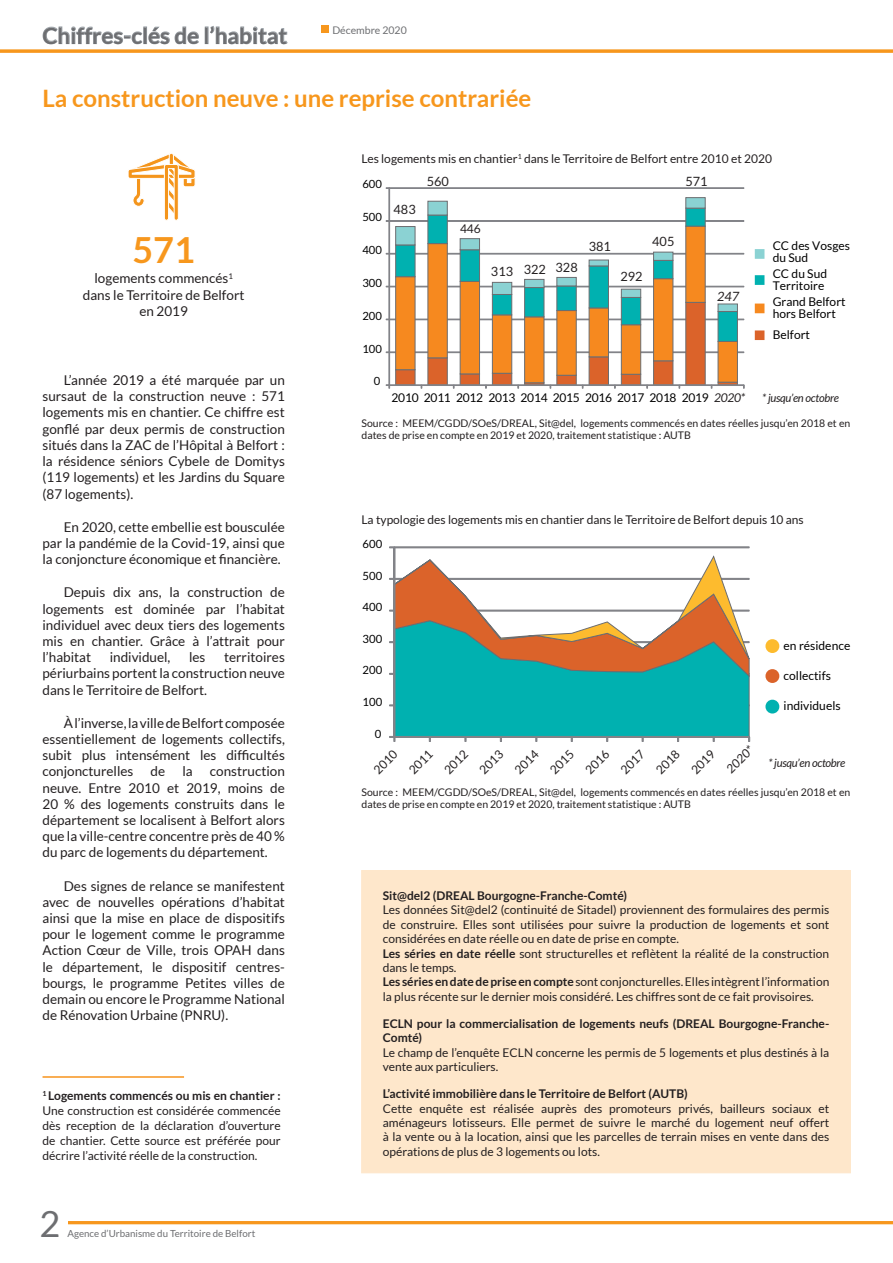
<style>
.page{position:relative;width:893px;height:1263px;background:#fff}
.page>*{position:absolute;margin:0;border:0;box-sizing:border-box;transform-origin:0 0}
.t1{font:700 36px "Lato";color:#f7971d}
.t2{font:36px "Lato";color:#6d6e71}
.t3{font:700 24px "Lato";color:#f7971d}
.t4{font:700 22.5px "Lato";color:#6d6e71}
.t5{font:13.5px/16.2px "Lato";color:#231f20;text-align:justify}
.t6{font:12.75px "Lato";color:#231f20}
.t7{font:italic 12.75px "Lato";color:#231f20}
.t8{font:12px/14.4px "Lato";color:#231f20}
.t9{font:700 12px/14.4px "Lato";color:#231f20}
.t10{font:12px/12px "Lato";color:#000}
.t11{font:12px "Lato";letter-spacing:-.025em;color:#000}
.t12{font:italic 12px "Lato";color:#231f20}
.t13{font:11.25px "Lato";letter-spacing:.005em;color:#000}
.t14{font:italic 11.25px "Lato";letter-spacing:-.025em;color:#231f20}
.t15{font:10.5px/12px "Lato";color:#231f20}
.t16{font:10.5px "Lato";color:#6d6e71}
.t17{font:9.75px "Lato";color:#6d6e71}
.s1{font-weight:700}
.s2{font-style:italic;color:#231f20}
</style>
<div class="page">
<hr style="left:68px;top:1221px;width:825px;height:3px;background:#f7971d">
<svg style="left:42px;top:26px;width:157px;height:19px"></svg>
<div style="left:205px;top:27px;width:3px;height:17px;border:1px solid #9ea5ab"></div>
<svg style="left:210px;top:26px;width:78px;height:24px"></svg>
<div style="left:321px;top:26px;width:7px;height:7px;background:#f7971d"></div>
<div style="left:361px;top:870px;width:490px;height:303px;background:#fee7cb"></div>
<hr style="left:0;top:50px;width:893px;height:3px;background:#f7971d">
<div style="left:394px;top:547px;width:355px;height:1px;border:1px solid #828388"></div>
<div style="left:394px;top:547px;width:1px;height:190px;border:1px solid #828388"></div>
<svg style="left:389px;top:556px;width:361px;height:185px"></svg>
<div style="left:767px;top:671px;width:11px;height:10px;background:#db632a;border-radius:50%"></div>
<div style="left:765px;top:669px;width:14px;height:14px;border:3px solid #db632a;border-radius:50%"></div>
<div style="left:767px;top:701px;width:11px;height:11px;background:#00b1b0;border-radius:50%"></div>
<div style="left:765px;top:700px;width:14px;height:13px;border:3px solid #00b1b0;border-radius:50%"></div>
<div style="left:767px;top:641px;width:11px;height:10px;background:#fdbb2e;border-radius:50%"></div>
<div style="left:765px;top:639px;width:14px;height:14px;border:3px solid #fdbb2e;border-radius:50%"></div>
<div style="left:755px;top:249px;width:9px;height:10px;border:5px solid #8bd2d3"></div>
<div style="left:755px;top:275px;width:9px;height:10px;border:5px solid #00b1b0"></div>
<div style="left:755px;top:304px;width:9px;height:9px;border:5px solid #f6891f"></div>
<div style="left:755px;top:330px;width:9px;height:10px;border:5px solid #db632a"></div>
<div style="left:389px;top:188px;width:355px;height:1px;border:1px solid #828388"></div>
<div style="left:389px;top:188px;width:1px;height:197px;border:1px solid #828388"></div>
<svg style="left:386px;top:197px;width:358px;height:191px"></svg>
<svg style="left:128px;top:153px;width:67px;height:68px"></svg>
<hr style="left:43px;top:1076px;width:141px;height:2px;background:#f7931d">
<h3 class="t4" style="left:43px;top:23px;width:246px">Chiffres-clés de l’habitat</h3>
<p class="t16" style="left:332px;top:24px;width:76px">Décembre 2020</p>
<h2 class="t3" style="left:43px;top:84px;width:490px">La construction neuve : une reprise contrariée</h2>
<p class="t8" style="left:361px;top:151px;width:412px">Les logements mis en chantier<sup>1</sup> dans le Territoire de Belfort entre 2010 et 2020</p>
<h1 class="t1" style="left:132px;top:229px;width:64px">571</h1>
<p class="t5" style="left:83px;top:270px;width:163px;text-align:center">logements commencés<sup>1 </sup>dans le Territoire de Belfort en 2019</p>
<p class="t5" style="left:43px;top:372px;width:244px;text-indent:21px">L’année 2019 a été marquée par un sursaut de la construction neuve : 571 logements mis en chantier. Ce chiffre est gonflé par deux permis de construction situés dans la ZAC de l’Hôpital à Belfort : la résidence séniors Cybele de Domitys (119 logements) et les Jardins du Square (87 logements).</p>
<p class="t5" style="left:43px;top:519px;width:244px;text-indent:21px">En 2020, cette embellie est bousculée par la pandémie de la Covid-19, ainsi que la conjoncture économique et financière.</p>
<p class="t5" style="left:43px;top:584px;width:244px;text-indent:21px">Depuis dix ans, la construction de logements est dominée par l’habitat individuel avec deux tiers des logements mis en chantier. Grâce à l’attrait pour l’habitat</p>
<p class="t5" style="left:110px;top:649px;width:62px">individuel,</p>
<p class="t5" style="left:189px;top:649px;width:18px">les</p>
<p class="t5" style="left:43px;top:649px;width:244px;text-indent:182px">territoires périurbains portent la construction neuve dans le Territoire de Belfort.</p>
<p class="t5" style="left:43px;top:715px;width:244px;text-indent:21px">À l’inverse, la ville de Belfort composée essentiellement de logements collectifs, subit plus intensément les difficultés conjoncturelles</p>
<p class="t5" style="left:151px;top:763px;width:16px">de</p>
<p class="t5" style="left:182px;top:763px;width:12px">la</p>
<p class="t5" style="left:43px;top:763px;width:244px;text-indent:167px">construction neuve. Entre 2010 et 2019, moins de 20 % des logements construits dans le département se localisent à Belfort alors que la ville-centre concentre près de 40 % du parc de logements du département.</p>
<p class="t5" style="left:43px;top:877px;width:244px;text-indent:21px">Des signes de relance se manifestent avec de nouvelles opérations d’habitat ainsi que la mise en place de dispositifs pour le logement comme le programme Action Cœur de Ville, trois OPAH dans le département, le dispositif centres&shy;bourgs, le programme Petites villes de demain ou encore le Programme National de Rénovation Urbaine (PNRU).</p>
<p class="t8" style="left:43px;top:1087px;width:240px;line-height:15px;text-align:justify"><sup>1</sup> <span class="s1">Logements commencés ou mis en chantier :<br></span>Une construction est considérée commencée dès reception de la déclaration d’ouverture de chantier. Cette source est préférée pour décrire l’activité réelle de la construction.</p>
<h1 class="t2" style="left:39px;top:1204px;width:22px">2</h1>
<p class="t17" style="left:67px;top:1228px;width:189px">Agence d’Urbanisme du Territoire de Belfort</p>
<p class="t13" style="left:362px;top:178px;width:21px">600</p>
<p class="t13" style="left:362px;top:211px;width:21px">500</p>
<p class="t13" style="left:362px;top:244px;width:21px">400</p>
<p class="t13" style="left:362px;top:277px;width:21px">300</p>
<p class="t13" style="left:362px;top:309px;width:21px">200</p>
<p class="t13" style="left:362px;top:342px;width:21px">100</p>
<p class="t13" style="left:374px;top:375px;width:8px">0</p>
<p class="t6" style="left:394px;top:203px;width:24px">483</p>
<p class="t6" style="left:427px;top:174px;width:24px">560</p>
<p class="t8" style="left:460px;top:221px;width:22px">446</p>
<p class="t6" style="left:491px;top:262px;width:88px">313 322 328</p>
<p class="t6" style="left:589px;top:240px;width:24px">381</p>
<p class="t6" style="left:652px;top:234px;width:24px">405</p>
<p class="t6" style="left:620px;top:269px;width:24px">292</p>
<p class="t6" style="left:685px;top:175px;width:24px">571</p>
<p class="t7" style="left:717px;top:289px;width:24px">247</p>
<p class="t11" style="left:392px;top:391px;width:355px">2010 2011 2012 2013 2014 2015 2016 2017 2018 2019 <span class="s2">2020*</span></p>
<p class="t10" style="left:773px;top:240px;width:79px">CC des Vosges du Sud</p>
<p class="t10" style="left:773px;top:268px;width:56px">CC du Sud<br>Territoire</p>
<p class="t10" style="left:773px;top:295px;width:74px">Grand Belfort hors Belfort</p>
<p class="t10" style="left:773px;top:329px;width:39px">Belfort</p>
<p class="t14" style="left:762px;top:391px;width:78px">* jusqu’en octobre</p>
<p class="t15" style="left:361px;top:417px;width:490px">Source : MEEM/CGDD/SOeS/DREAL, Sit@del, logements commencés en dates réelles jusqu’en 2018 et en dates de prise en compte en 2019 et 2020, traitement statistique : AUTB</p>
<p class="t8" style="left:361px;top:512px;width:444px">La typologie des logements mis en chantier dans le Territoire de Belfort depuis 10 ans</p>
<p class="t13" style="left:362px;top:538px;width:21px">600</p>
<p class="t13" style="left:362px;top:569px;width:21px">500</p>
<p class="t13" style="left:362px;top:601px;width:21px">400</p>
<p class="t13" style="left:362px;top:632px;width:21px">300</p>
<p class="t13" style="left:362px;top:664px;width:21px">200</p>
<p class="t13" style="left:362px;top:696px;width:21px">100</p>
<p class="t13" style="left:375px;top:727px;width:8px">0</p>
<p class="t10" style="left:783px;top:640px;width:68px">en résidence</p>
<p class="t10" style="left:783px;top:670px;width:49px">collectifs</p>
<p class="t10" style="left:783px;top:699px;width:59px">individuels</p>
<p class="t8" style="left:688px;top:766px;width:30px;rotate:-45deg">2019</p>
<p class="t12" style="left:724px;top:766px;width:34px;rotate:-45deg">2020*</p>
<p class="t8" style="left:371px;top:766px;width:30px;rotate:-45deg">2010</p>
<p class="t8" style="left:406px;top:766px;width:30px;rotate:-45deg">2011</p>
<p class="t8" style="left:441px;top:766px;width:30px;rotate:-45deg">2012</p>
<p class="t8" style="left:476px;top:766px;width:30px;rotate:-45deg">2013</p>
<p class="t8" style="left:512px;top:766px;width:30px;rotate:-45deg">2014</p>
<p class="t8" style="left:547px;top:766px;width:30px;rotate:-45deg">2015</p>
<p class="t8" style="left:582px;top:766px;width:30px;rotate:-45deg">2016</p>
<p class="t8" style="left:618px;top:766px;width:30px;rotate:-45deg">2017</p>
<p class="t8" style="left:653px;top:766px;width:30px;rotate:-45deg">2018</p>
<p class="t14" style="left:768px;top:757px;width:78px">* jusqu’en octobre</p>
<p class="t15" style="left:361px;top:786px;width:490px">Source : MEEM/CGDD/SOeS/DREAL, Sit@del, logements commencés en dates réelles jusqu’en 2018 et en dates de prise en compte en 2019 et 2020, traitement statistique : AUTB</p>
<p class="t9" style="left:383px;top:888px;width:246px">Sit@del2 (DREAL Bourgogne-Franche-Comté)</p>
<p class="t8" style="left:383px;top:903px;width:448px">Les données Sit@del2 (continuité de Sitadel) proviennent des formulaires des permis de construire. Elles sont utilisées pour suivre la production de logements et sont considérées en date réelle ou en date de prise en compte.<br><span class="s1">Les séries en date réelle</span> sont structurelles et reflètent la réalité de la construction dans le temps.<br><span class="s1">Les séries en date de prise en compte</span> sont conjoncturelles. Elles intègrent l’information la plus récente sur le dernier mois considéré. Les chiffres sont de ce fait provisoires.</p>
<p class="t9" style="left:383px;top:1016px;width:448px">ECLN pour la commercialisation de logements neufs (DREAL Bourgogne-Franche-<br>Comté)</p>
<p class="t8" style="left:383px;top:1045px;width:448px">Le champ de l’enquête ECLN concerne les permis de 5 logements et plus destinés à la vente aux particuliers.</p>
<p class="t9" style="left:383px;top:1086px;width:306px">L’activité immobilière dans le Territoire de Belfort (AUTB)</p>
<p class="t8" style="left:383px;top:1101px;width:448px;text-align:justify">Cette enquête est réalisée auprès des promoteurs privés, bailleurs sociaux et aménageurs lotisseurs. Elle permet de suivre le marché du logement neuf offert à la vente ou à la location, ainsi que les parcelles de terrain mises en vente dans des opérations de plus de 3 logements ou lots.</p>
</div>
